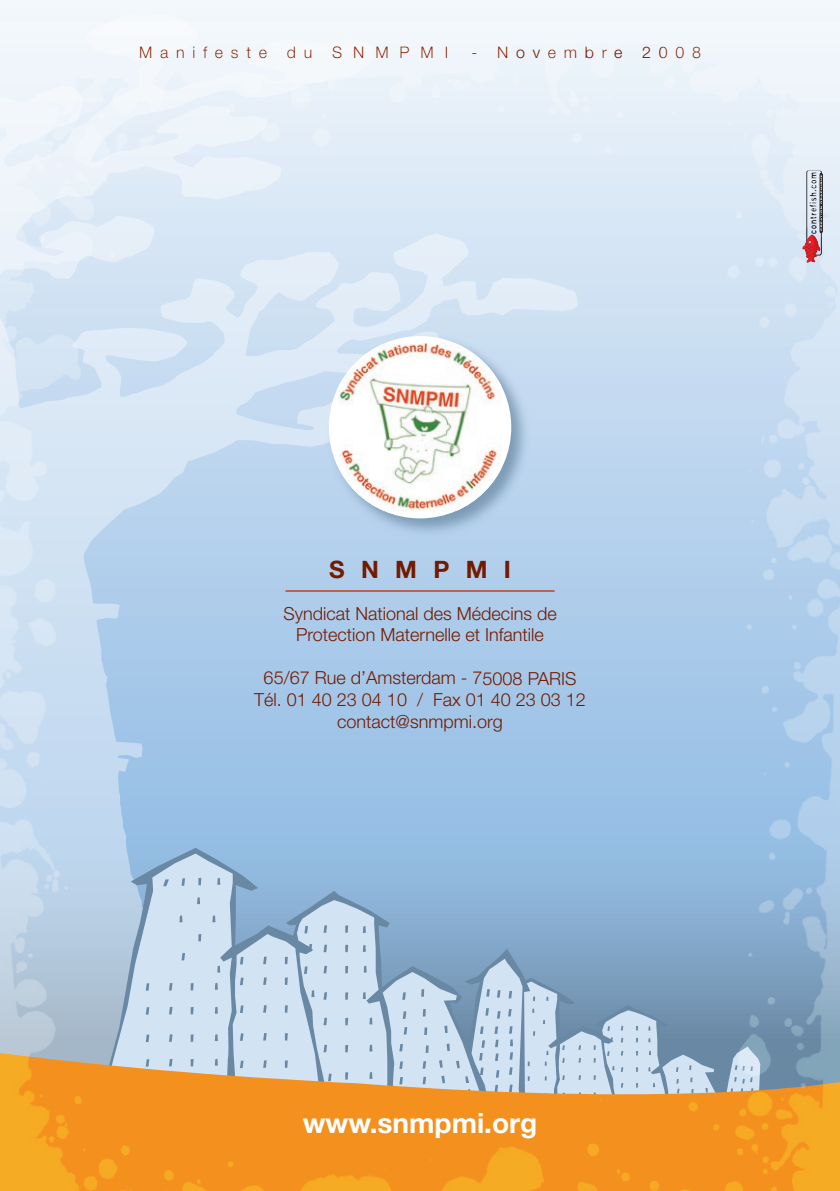
<style>
.page{position:relative;width:840px;height:1191px;background:#fff}
.page>*{position:absolute;margin:0;border:0;box-sizing:border-box;transform-origin:0 0}
.t1{font:700 28px "Helvetica Neue";color:#fff}
.t2{font:700 24px "Helvetica Neue";letter-spacing:.68em;color:#731a00}
.t3{font:300 18px/21.6px "Helvetica Neue";color:#731a00;text-align:center}
.t4{font:300 16px "Helvetica Neue";letter-spacing:.48em;color:#731a00}
</style>
<div class="page">
<div style="left:0;top:0;width:578px;height:22px;background:#f3f7fb"></div>
<img style="left:0;top:22px;width:839px;height:1169px">
<p class="t4" style="left:139px;top:43px;width:310px">Manifeste du S N M P M I</p>
<p class="t4" style="left:471px;top:43px;width:231px">- Novembre 2008</p>
<h2 class="t2" style="left:329px;top:554px;width:183px">SNMPMI</h2>
<p class="t3" style="left:283px;top:602px;width:275px">Syndicat National des Médecins de<br>Protection Maternelle et Infantile</p>
<p class="t3" style="left:254px;top:667px;width:333px">65/67 Rue d’Amsterdam - 75008 PARIS<br>Tél. 01 40 23 04 10 / Fax 01 40 23 03 12 contact@snmpmi.org</p>
<h1 class="t1" style="left:302px;top:1106px;width:236px">www.snmpmi.org</h1>
</div>
